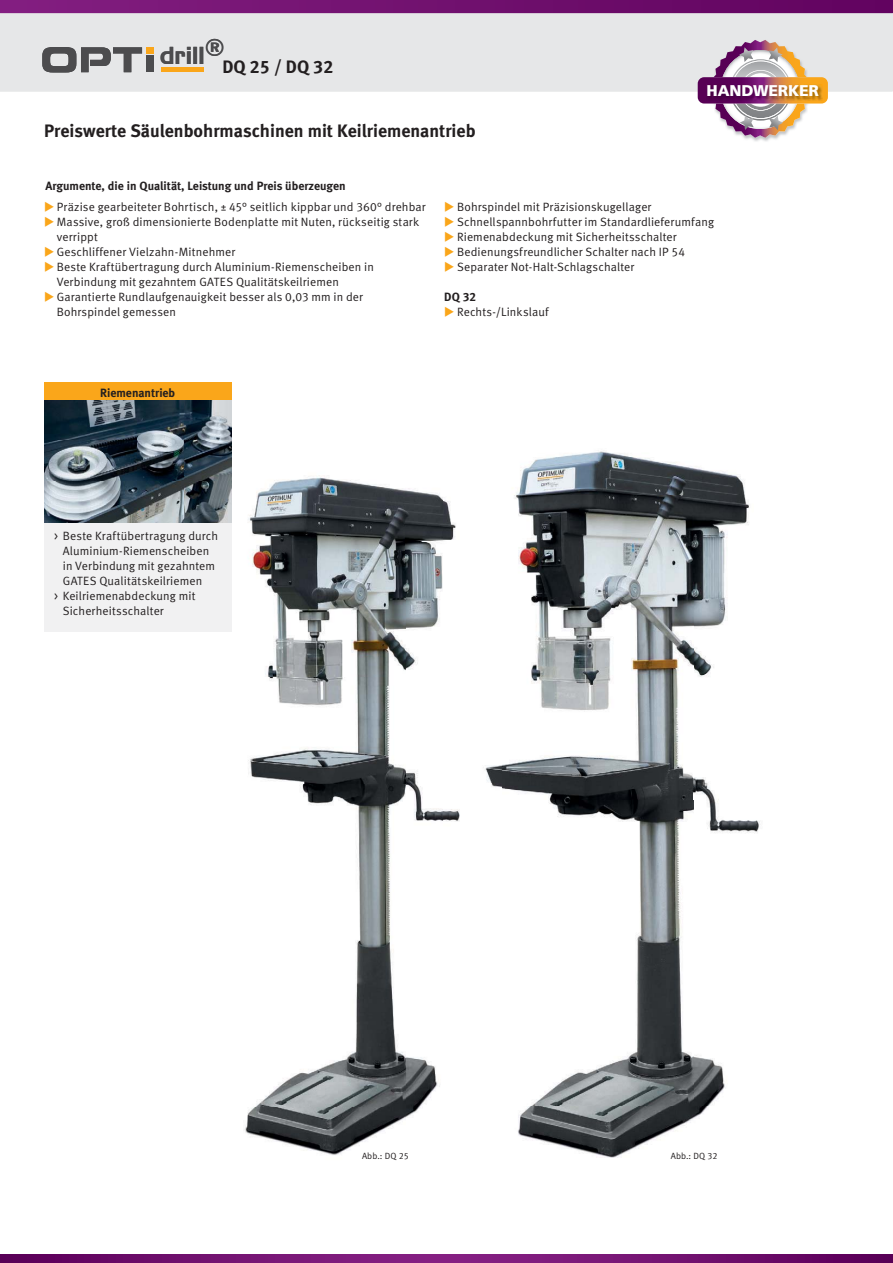
<style>
.page{position:relative;width:893px;height:1263px;background:#fff}
.page>*{position:absolute;margin:0;border:0;box-sizing:border-box;transform-origin:0 0}
.t1{font:23.85px "Handel Gothic BT";color:#4c4c4e}
.t2{font:18px "Meta Bold LF";color:#231f20}
.t3{font:800 16.2px "Front Page";letter-spacing:-.01em;color:#fff}
.t4{font:12px/15px "Meta Normal LF";letter-spacing:.01em;color:#231f20}
.t5{font:12px "Meta Bold LF";color:#231f20}
.t6{font:9px "Meta Normal LF";color:#231f20}
</style>
<div class="page">
<div style="left:0;top:13px;width:893px;height:79px;background:#e6e7e8"></div>
<svg style="left:0;top:1254px;width:893px;height:9px"></svg>
<div style="left:161px;top:67px;width:42px;height:5px;background:#faa61a"></div>
<div style="left:146px;top:47px;width:7px;height:7px;background:#faa61a"></div>
<svg style="left:42px;top:47px;width:100px;height:26px"></svg>
<div style="left:146px;top:55px;width:7px;height:17px;background:#4c4c4e"></div>
<svg style="left:0;top:0;width:893px;height:13px"></svg>
<div style="left:44px;top:383px;width:187px;height:248px;background:#f1f1f2"></div>
<img style="left:514px;top:451px;width:231px;height:45px">
<img style="left:502px;top:496px;width:258px;height:661px">
<img style="left:231px;top:463px;width:175px;height:107px">
<img style="left:406px;top:488px;width:37px;height:333px">
<img style="left:213px;top:570px;width:193px;height:585px">
<img style="left:406px;top:1057px;width:34px;height:60px">
<img style="left:213px;top:570px;width:18px;height:61px">
<img style="left:443px;top:500px;width:59px;height:322px">
<img style="left:44px;top:400px;width:187px;height:123px">
<div style="left:44px;top:383px;width:187px;height:17px;background:#faa61a"></div>
<img style="left:744px;top:138px;width:34px;height:3px">
<svg style="left:698px;top:40px;width:130px;height:98px"></svg>
<h1 class="t1" style="left:160px;top:41px;width:66px">drill®</h1>
<h2 class="t2" style="left:222px;top:60px;width:113px">DQ 25 / DQ 32</h2>
<h2 class="t2" style="left:44px;top:124px;width:433px">Preiswerte Säulenbohrmaschinen mit Keilriemenantrieb</h2>
<p class="t5" style="left:45px;top:181px;width:302px">Argumente, die in Qualität, Leistung und Preis überzeugen</p>
<h3 class="t3" style="left:707px;top:86px;width:114px">HANDWERKER</h3>
<p class="t4" style="left:57px;top:200px;width:370px">Präzise gearbeiteter Bohrtisch, ± 45° seitlich kippbar und 360° drehbar Massive, groß dimensionierte Bodenplatte mit Nuten, rückseitig stark verrippt<br>Geschliffener Vielzahn-Mitnehmer<br>Beste Kraftübertragung durch Aluminium-Riemenscheiben in Verbindung mit gezahntem GATES Qualitätskeilriemen<br>Garantierte Rundlaufgenauigkeit besser als 0,03 mm in der Bohrspindel gemessen</p>
<p class="t4" style="left:457px;top:200px;width:258px">Bohrspindel mit Präzisionskugellager Schnellspannbohrfutter im Standardlieferumfang Riemenabdeckung mit Sicherheitsschalter Bedienungsfreundlicher Schalter nach IP 54<br>Separater Not-Halt-Schlagschalter</p>
<p class="t5" style="left:444px;top:292px;width:33px">DQ 32</p>
<p class="t4" style="left:457px;top:305px;width:93px">Rechts-/Linkslauf</p>
<p class="t5" style="left:100px;top:388px;width:77px">Riemenantrieb</p>
<p class="t4" style="left:54px;top:530px;width:165px">&gt; Beste Kraftübertragung durch</p>
<p class="t4" style="left:63px;top:545px;width:148px">Aluminium-Riemenscheiben</p>
<p class="t4" style="left:63px;top:560px;width:154px">in Verbindung mit gezahntem</p>
<p class="t4" style="left:63px;top:575px;width:141px">GATES Qualitätskeilriemen</p>
<p class="t4" style="left:54px;top:590px;width:143px">&gt; Keilriemenabdeckung mit</p>
<p class="t4" style="left:63px;top:605px;width:102px">Sicherheitsschalter</p>
<p class="t6" style="left:362px;top:1153px;width:48px">Abb.: DQ 25</p>
<p class="t6" style="left:671px;top:1153px;width:48px">Abb.: DQ 32</p>
</div>
